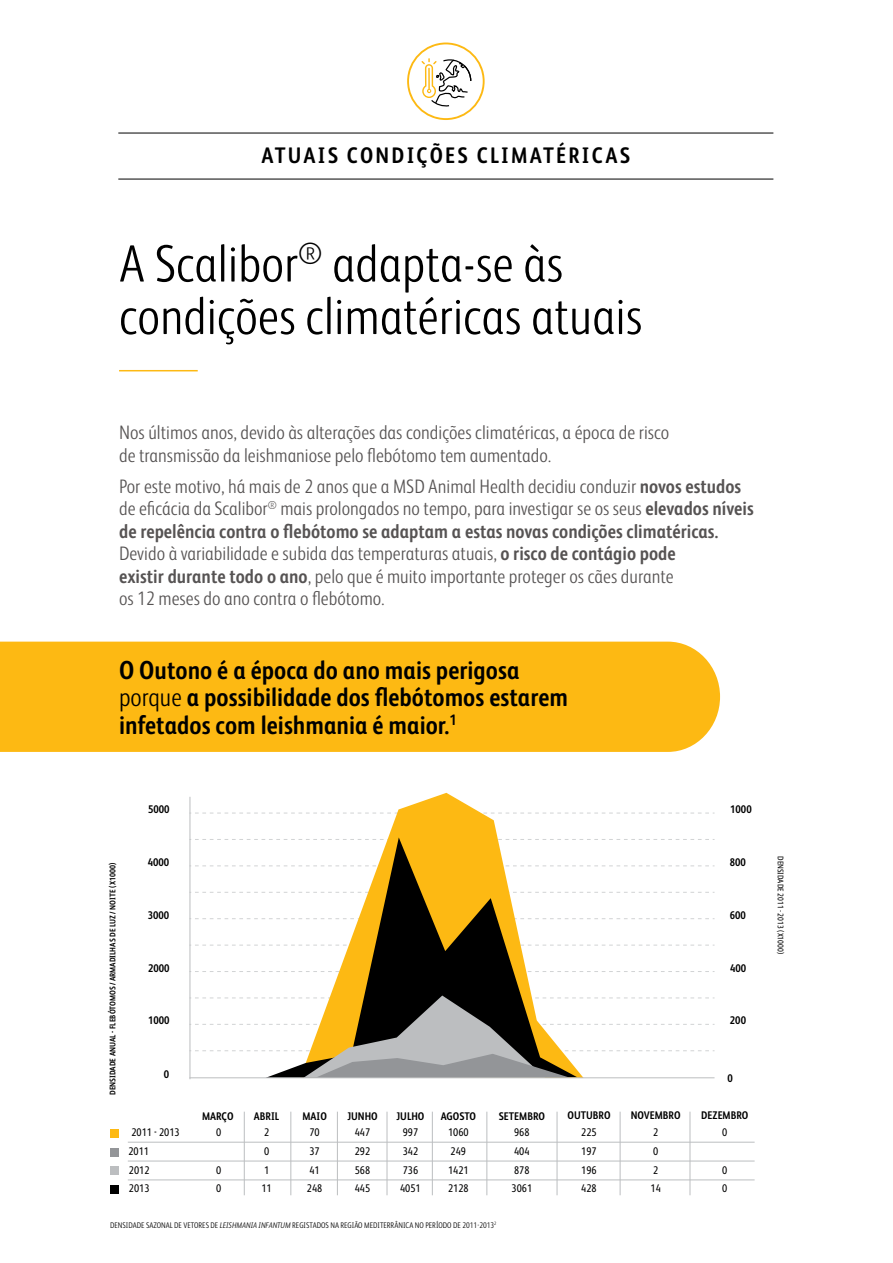
<style>
.page{position:relative;width:893px;height:1263px;background:#fff}
.page>*{position:absolute;margin:0;border:0;box-sizing:border-box;transform-origin:0 0}
.t1{font:300 52.5px/52.5px "FS Albert Pro Narrow";color:#000}
.t2{font:700 25.95px/27.6px "FS Albert Pro Narrow";color:#000}
.t3{font:700 22.5px "FS Albert Pro Narrow";letter-spacing:.1em;color:#000}
.t4{font:300 19.5px/22.5px "FS Albert Pro Narrow";color:#565353}
.t5{font:11.1px/18.9px "FS Albert Pro Narrow";color:#000}
.t6{font:700 11.1px "FS Albert Pro Narrow";color:#000}
.t7{font:300 8.25px "FS Albert Pro Narrow";color:#000}
.t8{font:700 8.25px "FS Albert Pro Narrow";color:#000}
.t9{font:8.25px "FS Albert Pro Narrow";color:#000}
.s1{font-weight:700}
.s2{font-weight:300}
.s3{font-style:italic}
</style>
<div class="page">
<svg style="left:190px;top:812px;width:524px;height:1px"></svg>
<svg style="left:190px;top:839px;width:524px;height:1px"></svg>
<svg style="left:190px;top:865px;width:524px;height:1px"></svg>
<svg style="left:190px;top:892px;width:524px;height:1px"></svg>
<svg style="left:190px;top:918px;width:524px;height:1px"></svg>
<svg style="left:190px;top:945px;width:524px;height:1px"></svg>
<svg style="left:190px;top:971px;width:524px;height:1px"></svg>
<svg style="left:300px;top:793px;width:284px;height:179px"></svg>
<svg style="left:266px;top:837px;width:311px;height:158px"></svg>
<svg style="left:190px;top:995px;width:524px;height:82px"></svg>
<hr style="left:189px;top:1077px;width:525px;height:1px;background:#bcbec0">
<hr style="left:128px;top:1142px;width:627px;height:1px;background:#bcbec0">
<hr style="left:128px;top:1160px;width:627px;height:1px;background:#bcbec0">
<hr style="left:128px;top:1179px;width:627px;height:1px;background:#bcbec0">
<hr style="left:189px;top:797px;width:1px;height:282px;background:#bcbec0">
<hr style="left:244px;top:1112px;width:1px;height:83px;background:#bcbec0">
<hr style="left:290px;top:1112px;width:1px;height:83px;background:#bcbec0">
<hr style="left:337px;top:1112px;width:1px;height:83px;background:#bcbec0">
<hr style="left:387px;top:1112px;width:1px;height:83px;background:#bcbec0">
<hr style="left:432px;top:1112px;width:1px;height:83px;background:#bcbec0">
<hr style="left:486px;top:1112px;width:1px;height:83px;background:#bcbec0">
<hr style="left:557px;top:1112px;width:1px;height:83px;background:#bcbec0">
<hr style="left:620px;top:1112px;width:1px;height:83px;background:#bcbec0">
<hr style="left:689px;top:1112px;width:1px;height:83px;background:#bcbec0">
<div style="left:110px;top:1129px;width:9px;height:9px;background:#fdb913"></div>
<div style="left:110px;top:1147px;width:9px;height:9px;background:#939598"></div>
<div style="left:110px;top:1166px;width:9px;height:9px;background:#bcbec0"></div>
<div style="left:110px;top:1185px;width:9px;height:9px;background:#000"></div>
<svg style="left:407px;top:43px;width:78px;height:77px"></svg>
<hr style="left:118px;top:179px;width:655px;height:1px;background:#000">
<hr style="left:118px;top:133px;width:655px;height:1px;background:#000">
<hr style="left:119px;top:370px;width:79px;height:1px;background:#fdb913">
<div style="left:0;top:642px;width:720px;height:110px;background:#fdb913"></div>
<p class="t3" style="left:262px;top:139px;width:370px">ATUAIS CONDIÇÕES CLIMATÉRICAS</p>
<h1 class="t1" style="left:119px;top:234px;width:525px">A Scalibor<sup>®</sup> adapta-se às condições climatéricas atuais</h1>
<p class="t4" style="left:119px;top:420px;width:552px">Nos últimos anos, devido às alterações das condições climatéricas, a época de risco de transmissão da leishmaniose pelo flebótomo tem aumentado.</p>
<p class="t4" style="left:119px;top:474px;width:636px">Por este motivo, há mais de 2 anos que a MSD Animal Health decidiu conduzir <span class="s1">novos estudos </span>de eficácia da Scalibor<sup>®</sup> mais prolongados no tempo, para investigar se os seus <span class="s1">elevados níveis de repelência contra o flebótomo se adaptam a estas novas condições climatéricas.<br></span>Devido à variabilidade e subida das temperaturas atuais, <span class="s1">o risco de contágio pode<br>existir durante todo o ano</span>, pelo que é muito importante proteger os cães durante<br>os 12 meses do ano contra o flebótomo.</p>
<h2 class="t2" style="left:119px;top:655px;width:450px">O Outono é a época do ano mais perigosa <span class="s2">porque</span> a possibilidade dos flebótomos estarem infetados com leishmania é maior.<sup>1</sup></h2>
<p class="t6" style="left:148px;top:801px;width:23px">5000</p>
<p class="t6" style="left:730px;top:801px;width:23px">1000</p>
<p class="t8" style="left:107px;top:1095px;width:234px;rotate:-90deg">DENSIDADE ANUAL - FLEBÓTOMOS / ARMADILHAS DE LUZ / NOITE (X1000)</p>
<p class="t6" style="left:148px;top:854px;width:23px">4000</p>
<p class="t6" style="left:148px;top:907px;width:23px">3000</p>
<p class="t6" style="left:148px;top:960px;width:23px">2000</p>
<p class="t6" style="left:148px;top:1012px;width:23px">1000</p>
<p class="t6" style="left:164px;top:1066px;width:7px">0</p>
<p class="t6" style="left:730px;top:854px;width:18px">800</p>
<p class="t6" style="left:730px;top:907px;width:18px">600</p>
<p class="t6" style="left:730px;top:960px;width:18px">400</p>
<p class="t6" style="left:730px;top:1012px;width:18px">200</p>
<p class="t6" style="left:727px;top:1070px;width:7px">0</p>
<p class="t9" style="left:786px;top:856px;width:99px;rotate:90deg">DENSIDADE 2011 - 2013 (X1000)</p>
<p class="t5" style="left:128px;top:1122px;width:53px">2011 - 2013<br>2011<br>2012<br>2013</p>
<p class="t6" style="left:202px;top:1108px;width:33px">MARÇO</p>
<p class="t5" style="left:216px;top:1122px;width:7px">0</p>
<p class="t5" style="left:216px;top:1160px;width:7px;line-height:18.5px">0<br>0</p>
<p class="t6" style="left:254px;top:1108px;width:27px">ABRIL</p>
<p class="t5" style="left:261px;top:1122px;width:12px">2<br>0<br>1<br>11</p>
<p class="t6" style="left:302px;top:1108px;width:26px">MAIO</p>
<p class="t5" style="left:307px;top:1122px;width:17px">70<br>37<br>41<br>248</p>
<p class="t6" style="left:347px;top:1108px;width:32px">JUNHO</p>
<p class="t5" style="left:355px;top:1122px;width:17px;text-align:justify">447<br>292<br>568<br>445</p>
<p class="t6" style="left:396px;top:1108px;width:29px">JULHO</p>
<p class="t5" style="left:400px;top:1122px;width:22px">997<br>342<br>736<br>4051</p>
<p class="t6" style="left:441px;top:1108px;width:37px">AGOSTO</p>
<p class="t5" style="left:448px;top:1122px;width:22px">1060<br>249<br>1421<br>2128</p>
<p class="t6" style="left:499px;top:1108px;width:48px">SETEMBRO</p>
<p class="t5" style="left:512px;top:1122px;width:22px">968<br>404<br>878<br>3061</p>
<p class="t6" style="left:568px;top:1107px;width:44px">OUTUBRO</p>
<p class="t5" style="left:581px;top:1122px;width:17px;text-align:justify">225<br>197<br>196<br>428</p>
<p class="t6" style="left:631px;top:1107px;width:51px">NOVEMBRO</p>
<p class="t5" style="left:651px;top:1122px;width:12px">2<br>0<br>2<br>14</p>
<p class="t6" style="left:701px;top:1107px;width:49px">DEZEMBRO</p>
<p class="t5" style="left:722px;top:1122px;width:7px">0</p>
<p class="t5" style="left:722px;top:1160px;width:7px;line-height:18.5px">0<br>0</p>
<p class="t7" style="left:110px;top:1220px;width:388px">DENSIDADE SAZONAL DE VETORES DE <span class="s3">LEISHMANIA INFANTUM</span> REGISTADOS NA REGIÃO MEDITERRÂNICA NO PERÍODO DE 2011-2013<sup>2</sup></p>
</div>
